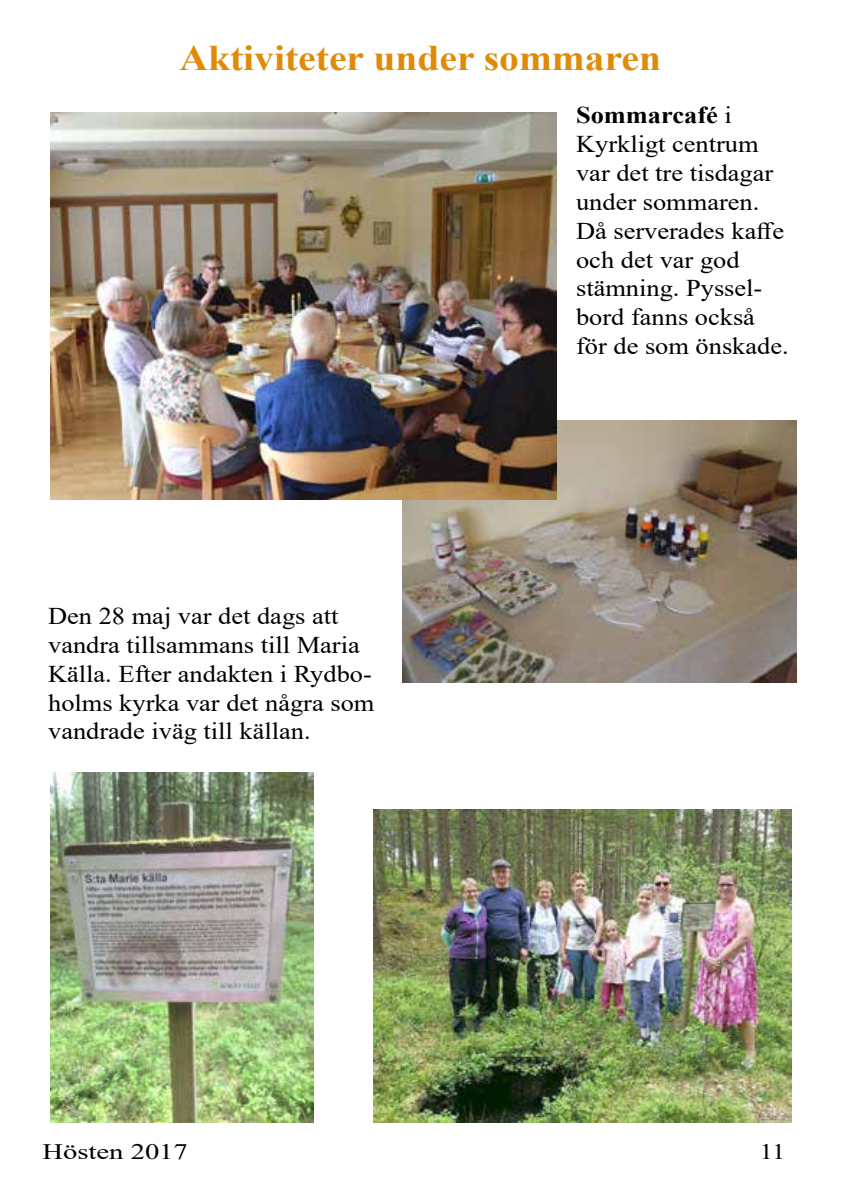
<style>
.page{position:relative;width:842px;height:1191px;background:#fff}
.page>*{position:absolute;margin:0;border:0;box-sizing:border-box;transform-origin:0 0}
.t1{font:700 36px "Times New Roman";color:#df8b08;scale:1.1 1}
.t2{font:24px/28.8px "Times New Roman";color:#000;scale:1.1 1}
.t3{font:22px "Times New Roman";color:#000;scale:1.3 1}
.t4{font:22px "Times New Roman";color:#000;scale:1.2 1}
.s1{font-weight:700}
</style>
<div class="page">
<img style="left:403px;top:420px;width:393px;height:263px">
<img style="left:50px;top:112px;width:507px;height:387px">
<img style="left:374px;top:809px;width:418px;height:314px">
<img style="left:50px;top:772px;width:263px;height:351px">
<h1 class="t1" style="left:179px;top:32px;width:439px">Aktiviteter under sommaren</h1>
<p class="t2" style="left:576px;top:100px;width:195px"><span class="s1">Sommarcafé</span> i<br>Kyrkligt centrum var det tre tisdagar under sommaren.<br>Då serverades kaffe och det var god stämning. Pyssel&shy;bord fanns också för de som önskade.</p>
<p class="t2" style="left:48px;top:601px;width:298px">Den 28 maj var det dags att vandra tillsammans till Maria<br>Källa. Efter andakten i Rydbo&shy;holms kyrka var det några som vandrade iväg till källan.</p>
<p class="t3" style="left:43px;top:1136px;width:113px">Hösten 2017</p>
<p class="t4" style="left:760px;top:1136px;width:23px">11</p>
</div>
